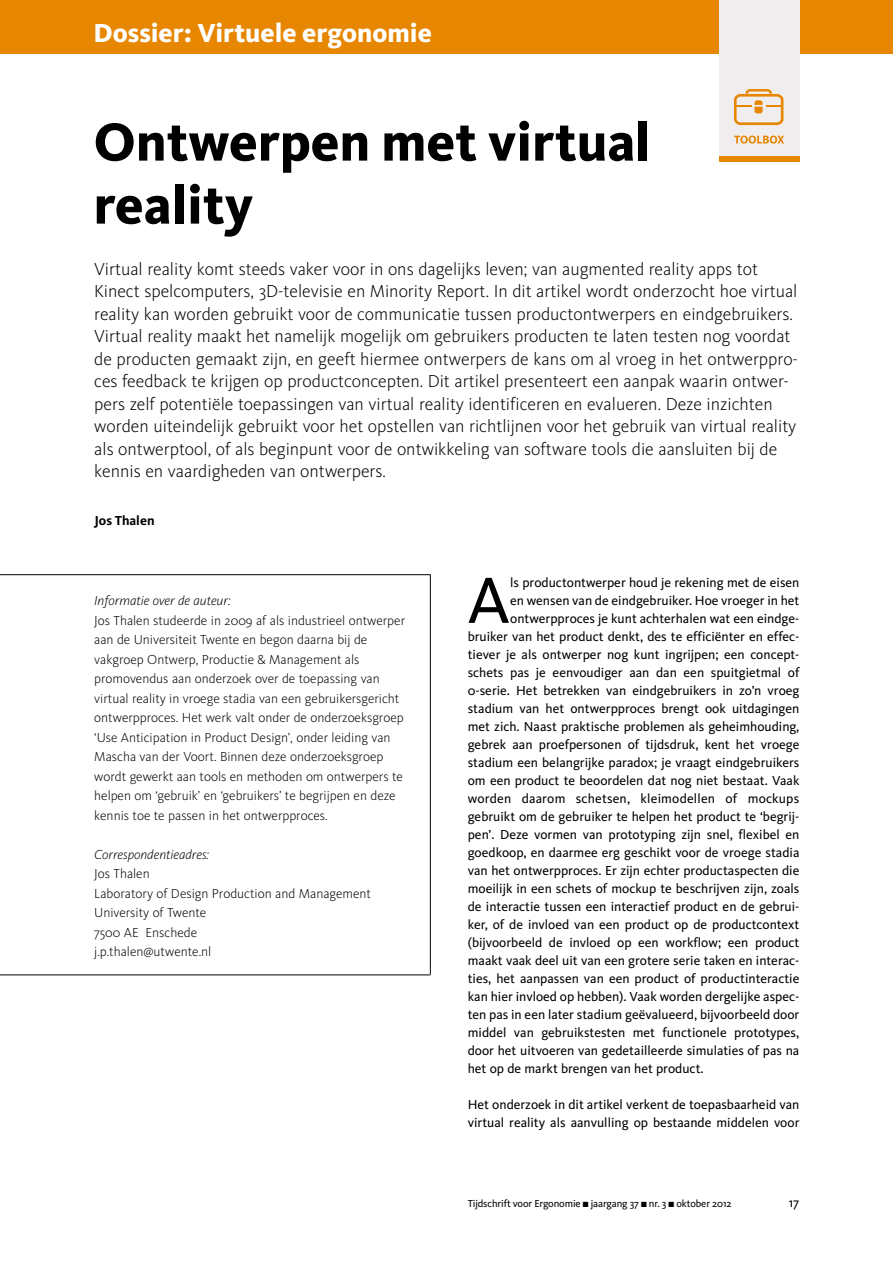
<style>
.page{position:relative;width:893px;height:1263px;background:#fff}
.page>*{position:absolute;margin:0;border:0;box-sizing:border-box;transform-origin:0 0}
.t1{font:67.5px "Kievit OT";color:#000}
.t2{font:800 55.5px/63px "Kievit OT";color:#000}
.t3{font:800 27px "Kievit OT";color:#fff}
.t4{font:300 18px/22.5px "Kievit OT";color:#000}
.t5{font:13.5px/18px "Kievit OT";color:#000}
.t6{font:300 13.5px/19.5px "Kievit OT";color:#000}
.t7{font:700 13.5px "Kievit OT";color:#000}
.t8{font:10.5px "Kievit OT";letter-spacing:-.01em;color:#000}
.s1{font-style:italic}
</style>
<div class="page">
<div style="left:0;top:0;width:893px;height:54px;background:#e78600"></div>
<div style="left:719px;top:0;width:80px;height:161px;background:#efeded"></div>
<svg style="left:734px;top:136px;width:50px;height:8px"></svg>
<div style="left:719px;top:156px;width:80px;height:5px;background:#e78600"></div>
<svg style="left:734px;top:89px;width:49px;height:36px"></svg>
<hr style="left:0;top:574px;width:430px;height:1px;background:#000">
<hr style="left:0;top:974px;width:430px;height:1px;background:#000">
<hr style="left:430px;top:574px;width:1px;height:400px;background:#000">
<p class="t3" style="left:94px;top:16px;width:340px">Dossier: Virtuele ergonomie</p>
<p class="t2" style="left:94px;top:110px;width:559px">Ontwerpen met virtual reality</p>
<p class="t4" style="left:94px;top:257px;width:705px">Virtual reality komt steeds vaker voor in ons dagelijks leven; van augmented reality apps tot Kinect spelcomputers, 3D-televisie en Minority Report. In dit artikel wordt onderzocht hoe virtual reality kan worden gebruikt voor de communicatie tussen productontwerpers en eindgebruikers.<br>Virtual reality maakt het namelijk mogelijk om gebruikers producten te laten testen nog voordat de producten gemaakt zijn, en geeft hiermee ontwerpers de kans om al vroeg in het ontwerppro&shy;ces feedback te krijgen op productconcepten. Dit artikel presenteert een aanpak waarin ontwer&shy;pers zelf potentiële toepassingen van virtual reality identificeren en evalueren. Deze inzichten worden uiteindelijk gebruikt voor het opstellen van richtlijnen voor het gebruik van virtual reality als ontwerptool, of als beginpunt voor de ontwikkeling van software tools die aansluiten bij de kennis en vaardigheden van ontwerpers.</p>
<p class="t7" style="left:95px;top:512px;width:61px">Jos Thalen</p>
<p class="t6" style="left:94px;top:591px;width:312px"><span class="s1">Informatie over de auteur:<br></span>Jos Thalen studeerde in 2009 af als industrieel ontwerper aan de Universiteit Twente en begon daarna bij de vakgroep Ontwerp, Productie &amp; Management als promovendus aan onderzoek over de toepassing van virtual reality in vroege stadia van een gebruikersgericht ontwerpproces. Het werk valt onder de onderzoeksgroep ‘Use Anticipation in Product Design’, onder leiding van Mascha van der Voort. Binnen deze onderzoeksgroep wordt gewerkt aan tools en methoden om ontwerpers te helpen om ‘gebruik’ en ‘gebruikers’ te begrijpen en deze kennis toe te passen in het ontwerpproces.</p>
<p class="t6" style="left:94px;top:844px;width:278px"><span class="s1">Correspondentieadres:<br></span>Jos Thalen<br>Laboratory of Design Production and Management<br>University of Twente<br>7500 AE Enschede<br>j.p.thalen@utwente.nl</p>
<p class="t1" style="left:467px;top:559px;width:45px">A</p>
<p class="t5" style="left:510px;top:573px;width:291px">ls productontwerper houd je rekening met de eisen</p>
<p class="t5" style="left:510px;top:591px;width:291px">en wensen van de eindgebruiker. Hoe vroeger in het</p>
<p class="t5" style="left:510px;top:609px;width:291px">ontwerpproces je kunt achterhalen wat een eindge-</p>
<p class="t5" style="left:468px;top:627px;width:333px">bruiker van het product denkt, des te efficiënter en effec-</p>
<p class="t5" style="left:468px;top:645px;width:333px">tiever je als ontwerper nog kunt ingrijpen; een concept-</p>
<p class="t5" style="left:468px;top:663px;width:333px">schets pas je eenvoudiger aan dan een spuitgietmal of</p>
<p class="t5" style="left:468px;top:681px;width:333px">0-serie. Het betrekken van eindgebruikers in zo’n vroeg</p>
<p class="t5" style="left:468px;top:699px;width:333px">stadium van het ontwerpproces brengt ook uitdagingen</p>
<p class="t5" style="left:468px;top:717px;width:333px">met zich. Naast praktische problemen als geheimhouding,</p>
<p class="t5" style="left:468px;top:735px;width:333px">gebrek aan proefpersonen of tijdsdruk, kent het vroege</p>
<p class="t5" style="left:468px;top:753px;width:333px">stadium een belangrijke paradox; je vraagt eindgebruikers</p>
<p class="t5" style="left:468px;top:771px;width:333px">om een product te beoordelen dat nog niet bestaat. Vaak</p>
<p class="t5" style="left:468px;top:789px;width:333px">worden daarom schetsen, kleimodellen of mockups</p>
<p class="t5" style="left:468px;top:807px;width:333px">gebruikt om de gebruiker te helpen het product te ‘begrij-</p>
<p class="t5" style="left:468px;top:825px;width:333px">pen’. Deze vormen van prototyping zijn snel, flexibel en</p>
<p class="t5" style="left:468px;top:843px;width:333px">goedkoop, en daarmee erg geschikt voor de vroege stadia</p>
<p class="t5" style="left:468px;top:861px;width:333px">van het ontwerpproces. Er zijn echter productaspecten die</p>
<p class="t5" style="left:468px;top:879px;width:333px">moeilijk in een schets of mockup te beschrijven zijn, zoals</p>
<p class="t5" style="left:468px;top:897px;width:333px">de interactie tussen een interactief product en de gebrui-</p>
<p class="t5" style="left:468px;top:915px;width:333px">ker, of de invloed van een product op de productcontext</p>
<p class="t5" style="left:468px;top:933px;width:333px">(bijvoorbeeld de invloed op een workflow; een product</p>
<p class="t5" style="left:468px;top:951px;width:333px">maakt vaak deel uit van een grotere serie taken en interac-</p>
<p class="t5" style="left:468px;top:969px;width:333px">ties, het aanpassen van een product of productinteractie</p>
<p class="t5" style="left:468px;top:987px;width:333px">kan hier invloed op hebben). Vaak worden dergelijke aspec-</p>
<p class="t5" style="left:468px;top:1005px;width:333px">ten pas in een later stadium geëvalueerd, bijvoorbeeld door</p>
<p class="t5" style="left:468px;top:1023px;width:333px">middel van gebruikstesten met functionele prototypes,</p>
<p class="t5" style="left:468px;top:1041px;width:333px">door het uitvoeren van gedetailleerde simulaties of pas na</p>
<p class="t5" style="left:468px;top:1059px;width:238px">het op de markt brengen van het product.</p>
<p class="t5" style="left:468px;top:1095px;width:333px">Het onderzoek in dit artikel verkent de toepasbaarheid van virtual reality als aanvulling op bestaande middelen voor</p>
<p class="t8" style="left:468px;top:1197px;width:265px">Tijdschrift voor Ergonomie ■ jaargang 37 ■ nr. 3 ■ oktober 2012</p>
<p class="t5" style="left:789px;top:1193px;width:12px">17</p>
</div>
